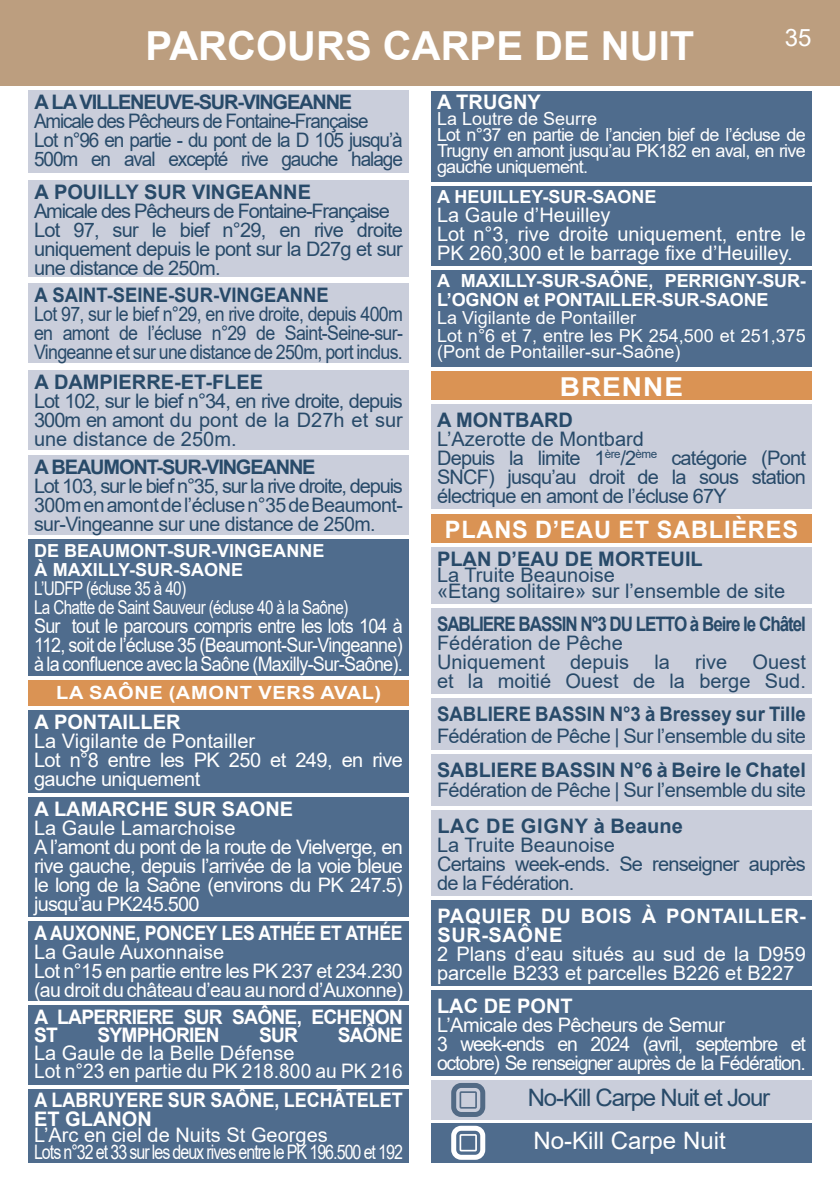
<style>
.page{position:relative;width:840px;height:1191px;background:#fff}
.page>*{position:absolute;margin:0;border:0;box-sizing:border-box;transform-origin:0 0}
.t1{font:700 40px "Arial";color:#fff}
.t2{font:700 26px "Arial";letter-spacing:.035em;color:#fff;scale:1.08 1}
.t3{font:24px "Arial";letter-spacing:-.05em;color:#284a69}
.t4{font:700 24px "Arial";letter-spacing:.035em;color:#fff}
.t5{font:24px "Arial";color:#fff}
.t6{font:20px/19px "Arial";letter-spacing:-.04em;color:#284a69}
.t7{font:20px/19px "Arial";letter-spacing:-.03em;color:#fff}
.t8{font:20px/19px "Arial";color:#fff}
.t9{font:20px/19px "Arial";letter-spacing:-.06em;color:#fff}
.t10{font:20px/19px "Arial";letter-spacing:-.03em;color:#fff;text-align:justify;scale:.9 1}
.t11{font:20px/19px "Arial";letter-spacing:-.04em;color:#284a69;text-align:justify;scale:.89 1}
.t12{font:20px/19px "Arial";color:#284a69}
.t13{font:20px/19px "Arial";letter-spacing:-.04em;color:#284a69;scale:.94 1}
.t14{font:700 20px "Arial";color:#284a69}
.t15{font:700 20px "Arial";letter-spacing:-.06em;color:#284a69}
.t16{font:700 20px "Arial";color:#fff}
.t17{font:700 20px/18px "Arial";letter-spacing:-.04em;color:#fff;scale:.96 1}
.t18{font:700 20px "Arial";letter-spacing:-.06em;color:#284a69;scale:.85 1}
.t19{font:700 20px/19px "Arial";color:#fff;scale:.9 1}
.t20{font:700 20px/19px "Arial";letter-spacing:.035em;color:#fff}
.t21{font:700 20px "Arial";color:#284a69;scale:.93 1}
.t22{font:700 20px "Arial";letter-spacing:-.02em;color:#fff;scale:.88 1}
.t23{font:700 20px "Arial";color:#284a69;scale:.92 1}
.t24{font:700 20px "Arial";letter-spacing:.035em;color:#284a69}
.t25{font:700 20px "Arial";color:#fff;scale:.96 1}
.t26{font:19px/19px "Arial";letter-spacing:-.04em;color:#fff;scale:.8 1}
.t27{font:700 18.2px "Arial";letter-spacing:.035em;color:#fff;scale:1.1 1}
.t28{font:700 18px/19px "Arial";letter-spacing:-.005em;color:#fff}
.t29{font:18px/16px "Arial";letter-spacing:-.04em;color:#fff}
.t30{font:18px/18px "Arial";color:#fff}
</style>
<div class="page">
<div style="left:0;top:0;width:839px;height:85px;background:#bc9e7f"></div>
<div style="left:431px;top:1123px;width:380px;height:39px;background:#4f6c8d"></div>
<div style="left:28px;top:710px;width:380px;height:83px;background:#4f6c8d"></div>
<div style="left:431px;top:900px;width:380px;height:85px;background:#4f6c8d"></div>
<div style="left:431px;top:990px;width:380px;height:85px;background:#4f6c8d"></div>
<div style="left:28px;top:921px;width:380px;height:79px;background:#4f6c8d"></div>
<div style="left:28px;top:1005px;width:380px;height:79px;background:#4f6c8d"></div>
<div style="left:28px;top:1089px;width:380px;height:73px;background:#4f6c8d"></div>
<div style="left:431px;top:91px;width:380px;height:90px;background:#4f6c8d"></div>
<div style="left:28px;top:797px;width:380px;height:119px;background:#4f6c8d"></div>
<div style="left:28px;top:540px;width:380px;height:136px;background:#4f6c8d"></div>
<div style="left:28px;top:680px;width:380px;height:26px;background:#da9354"></div>
<div style="left:431px;top:371px;width:380px;height:28px;background:#da9354"></div>
<div style="left:431px;top:514px;width:380px;height:28px;background:#da9354"></div>
<div style="left:28px;top:284px;width:380px;height:79px;background:#cacedb"></div>
<div style="left:431px;top:404px;width:380px;height:105px;background:#cacedb"></div>
<div style="left:431px;top:547px;width:380px;height:57px;background:#cacedb"></div>
<div style="left:431px;top:609px;width:380px;height:85px;background:#cacedb"></div>
<div style="left:431px;top:698px;width:380px;height:51px;background:#cacedb"></div>
<div style="left:431px;top:754px;width:380px;height:51px;background:#cacedb"></div>
<div style="left:431px;top:1080px;width:380px;height:39px;background:#cacedb"></div>
<div style="left:28px;top:370px;width:380px;height:79px;background:#cacedb"></div>
<div style="left:28px;top:455px;width:380px;height:79px;background:#cacedb"></div>
<div style="left:28px;top:91px;width:380px;height:82px;background:#cacedb"></div>
<div style="left:28px;top:180px;width:380px;height:96px;background:#cacedb"></div>
<div style="left:451px;top:1125px;width:34px;height:34px;border:5px solid #fff;border-radius:8px"></div>
<div style="left:459px;top:1134px;width:17px;height:17px;border:2px solid #fff"></div>
<div style="left:451px;top:1083px;width:34px;height:34px;border:5px solid #526a85;border-radius:8px"></div>
<div style="left:459px;top:1091px;width:17px;height:17px;border:2px solid #526a85"></div>
<div style="left:431px;top:810px;width:380px;height:85px;background:#cacedb"></div>
<div style="left:431px;top:186px;width:380px;height:79px;background:#4f6c8d"></div>
<div style="left:431px;top:270px;width:380px;height:96px;background:#4f6c8d"></div>
<h1 class="t1" style="left:145px;top:18px;width:550px">PARCOURS CARPE DE NUIT</h1>
<p class="t5" style="left:784px;top:21px;width:28px">35</p>
<p class="t15" style="left:34px;top:88px;width:319px">A LA VILLENEUVE-SUR-VINGEANNE</p>
<p class="t13" style="left:34px;top:112px;width:393px">Amicale des Pêcheurs de Fontaine-Française<br>Lot n°96 en partie - du pont de la D 105 jusqu’à<br>500m en aval excepté rive gauche halage</p>
<p class="t14" style="left:34px;top:177px;width:278px">A POUILLY SUR VINGEANNE</p>
<p class="t6" style="left:34px;top:201px;width:370px">Amicale des Pêcheurs de Fontaine-Française Lot 97, sur le bief n°29, en rive droite uniquement depuis le pont sur la D27g et sur une distance de 250m.</p>
<p class="t23" style="left:34px;top:281px;width:321px">A SAINT-SEINE-SUR-VINGEANNE</p>
<p class="t11" style="left:34px;top:304px;width:416px">Lot 97, sur le bief n°29, en rive droite, depuis 400m en amont de l’écluse n°29 de Saint-Seine-sur-Vingeanne et sur une distance de 250m, port inclus.</p>
<p class="t14" style="left:34px;top:368px;width:230px">A DAMPIERRE-ET-FLEE</p>
<p class="t6" style="left:34px;top:391px;width:370px;text-align:justify">Lot 102, sur le bief n°34, en rive droite, depuis 300m en amont du pont de la D27h et sur une distance de 250m.</p>
<p class="t15" style="left:34px;top:452px;width:282px">A BEAUMONT-SUR-VINGEANNE</p>
<p class="t6" style="left:34px;top:476px;width:370px;text-align:justify">Lot 103, sur le bief n°35, sur la rive droite, depuis 300m en amont de l’écluse n°35 de Beaumont&shy;sur-Vingeanne sur une distance de 250m.</p>
<p class="t28" style="left:34px;top:541px;width:292px">DE BEAUMONT-SUR-VINGEANNE<br>À MAXILLY-SUR-SAONE</p>
<p class="t26" style="left:34px;top:579px;width:394px">L’UDFP (écluse 35 à 40)<br>La Chatte de Saint Sauveur (écluse 40 à la Saône)</p>
<p class="t10" style="left:34px;top:616px;width:411px">Sur tout le parcours compris entre les lots 104 à 112, soit de l’écluse 35 (Beaumont-Sur-Vingeanne) à la confluence avec la Saône (Maxilly-Sur-Saône).</p>
<p class="t27" style="left:56px;top:680px;width:297px">LA SAÔNE (AMONT VERS AVAL)</p>
<p class="t16" style="left:34px;top:708px;width:147px">A PONTAILLER</p>
<p class="t7" style="left:34px;top:731px;width:370px">La Vigilante de Pontailler<br>Lot n°8 entre les PK 250 et 249, en rive gauche uniquement</p>
<p class="t16" style="left:34px;top:795px;width:260px">A LAMARCHE SUR SAONE</p>
<p class="t7" style="left:34px;top:818px;width:370px">La Gaule Lamarchoise<br>A l’amont du pont de la route de Vielverge, en rive gauche, depuis l’arrivée de la voie bleue le long de la Saône (environs du PK 247.5) jusqu’au PK245.500</p>
<p class="t22" style="left:34px;top:918px;width:419px">A AUXONNE, PONCEY LES ATHÉE ET ATHÉE</p>
<p class="t7" style="left:34px;top:942px;width:370px">La Gaule Auxonnaise<br>Lot n°15 en partie entre les PK 237 et 234.230 (au droit du château d’eau au nord d’Auxonne)</p>
<p class="t17" style="left:34px;top:1007px;width:385px">A LAPERRIERE SUR SAÔNE, ECHENON<br>ST</p>
<p class="t17" style="left:97px;top:1025px;width:129px">SYMPHORIEN</p>
<p class="t25" style="left:259px;top:1020px;width:42px">SUR</p>
<p class="t25" style="left:337px;top:1020px;width:69px">SAÔNE</p>
<p class="t8" style="left:34px;top:1043px;width:370px;line-height:18px">La Gaule de la Belle Défense<br>Lot n°23 en partie du PK 218.800 au PK 216</p>
<p class="t19" style="left:34px;top:1091px;width:411px">A LABRUYERE SUR SAÔNE, LECHÂTELET<br>ET GLANON</p>
<p class="t9" style="left:34px;top:1127px;width:370px;line-height:16px">L’Arc en ciel de Nuits St Georges<br>Lots n°32 et 33 sur les deux rives entre le PK 196.500 et 192</p>
<p class="t16" style="left:437px;top:88px;width:105px">A TRUGNY</p>
<p class="t29" style="left:437px;top:111px;width:370px">La Loutre de Seurre<br>Lot n°37 en partie de l’ancien bief de l’écluse de Trugny en amont jusqu’au PK182 en aval, en rive gauche uniquement.</p>
<p class="t28" style="left:437px;top:187px;width:221px">A HEUILLEY-SUR-SAONE</p>
<p class="t8" style="left:437px;top:205px;width:370px">La Gaule d’Heuilley<br>Lot n°3, rive droite uniquement, entre le<br>PK 260,300 et le barrage fixe d’Heuilley.</p>
<p class="t28" style="left:437px;top:271px;width:370px">A MAXILLY-SUR-SAÔNE, PERRIGNY-SUR-<br>L’OGNON et PONTAILLER-SUR-SAONE</p>
<p class="t30" style="left:437px;top:309px;width:370px">La Vigilante de Pontailler<br>Lot n°6 et 7, entre les PK 254,500 et 251,375</p>
<p class="t30" style="left:437px;top:343px;width:245px">(Pont de Pontailler-sur-Saône)</p>
<h2 class="t2" style="left:559px;top:368px;width:115px">BRENNE</h2>
<p class="t14" style="left:437px;top:406px;width:137px">A MONTBARD</p>
<p class="t6" style="left:437px;top:429px;width:370px">L’Azerotte de Montbard<br>Depuis la limite 1<sup>ère</sup>/2<sup>ème</sup> catégorie (Pont SNCF) jusqu’au droit de la sous station électrique en amont de l’écluse 67Y</p>
<p class="t4" style="left:444px;top:512px;width:354px">PLANS D’EAU ET SABLIÈRES</p>
<p class="t14" style="left:437px;top:545px;width:267px">PLAN D’EAU DE MORTEUIL</p>
<p class="t12" style="left:437px;top:566px;width:349px;line-height:16px">La Truite Beaunoise<br>«Etang solitaire» sur l’ensemble de site</p>
<p class="t18" style="left:437px;top:610px;width:435px">SABLIERE BASSIN N°3 DU LETTO à Beire le Châtel</p>
<p class="t12" style="left:437px;top:634px;width:187px">Fédération de Pêche<br>Uniquement</p>
<p class="t12" style="left:437px;top:653px;width:370px;text-align:right">Ouest<br>et la moitié Ouest de la berge Sud.</p>
<p class="t21" style="left:437px;top:700px;width:398px">SABLIERE BASSIN N°3 à Bressey sur Tille</p>
<p class="t6" style="left:437px;top:726px;width:370px">Fédération de Pêche | Sur l’ensemble du site</p>
<p class="t14" style="left:437px;top:756px;width:370px">SABLIERE BASSIN N°6 à Beire le Chatel</p>
<p class="t6" style="left:437px;top:780px;width:370px">Fédération de Pêche | Sur l’ensemble du site</p>
<p class="t6" style="left:570px;top:653px;width:60px">depuis</p>
<p class="t6" style="left:654px;top:653px;width:17px">la</p>
<p class="t6" style="left:694px;top:653px;width:34px">rive</p>
<p class="t24" style="left:437px;top:812px;width:247px">LAC DE GIGNY à Beaune</p>
<p class="t6" style="left:437px;top:835px;width:370px">La Truite Beaunoise<br>Certains week-ends. Se renseigner auprès de la Fédération.</p>
<p class="t20" style="left:437px;top:906px;width:370px">PAQUIER DU BOIS À PONTAILLER-<br>SUR-SAÔNE</p>
<p class="t8" style="left:437px;top:944px;width:370px">2 Plans d’eau situés au sud de la D959 parcelle B233 et parcelles B226 et B227</p>
<p class="t16" style="left:437px;top:991px;width:137px">LAC DE PONT</p>
<p class="t9" style="left:437px;top:1015px;width:370px">L’Amicale des Pêcheurs de Semur<br>3 week-ends en 2024 (avril, septembre et octobre) Se renseigner auprès de la Fédération.</p>
<p class="t3" style="left:527px;top:1080px;width:244px">No-Kill Carpe Nuit et Jour</p>
<p class="t5" style="left:533px;top:1123px;width:194px">No-Kill Carpe Nuit</p>
</div>
